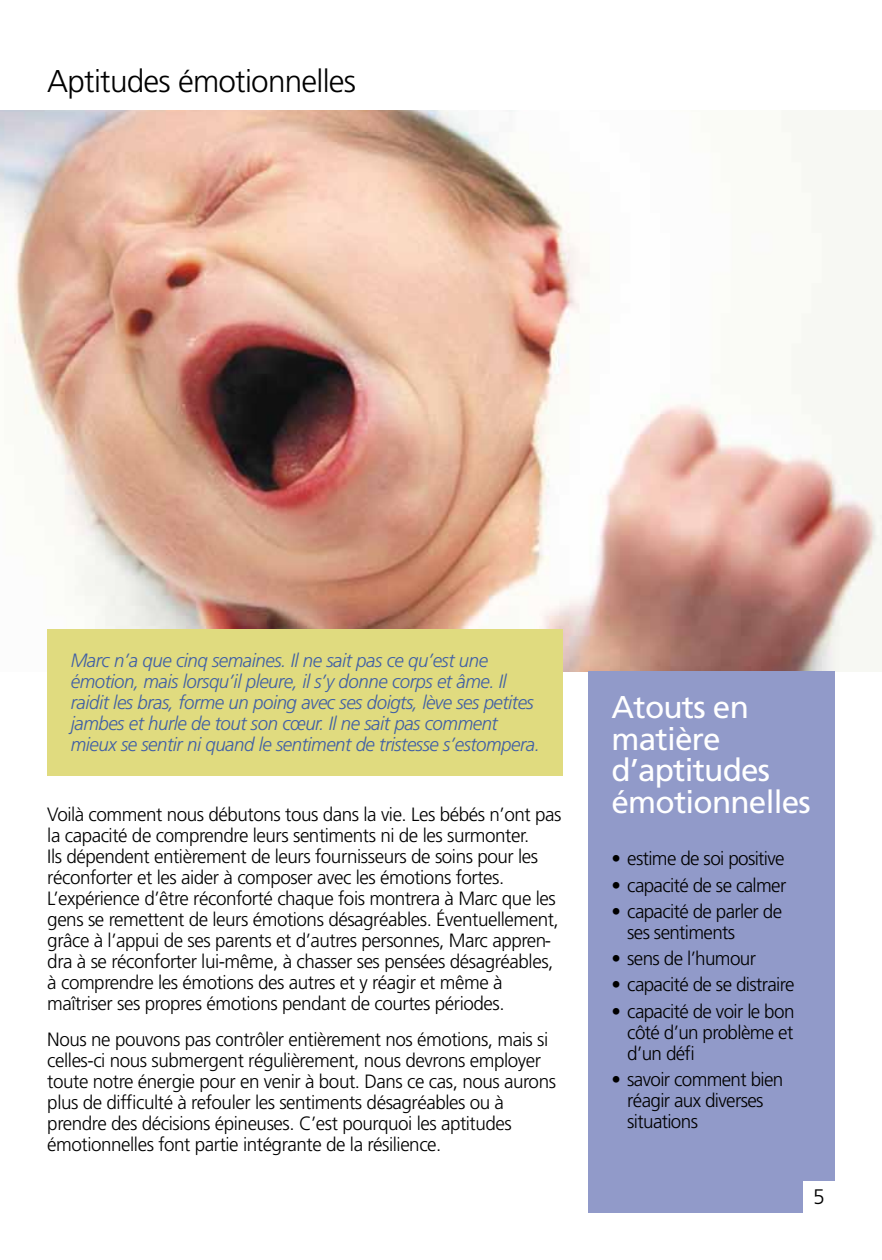
<style>
.page{position:relative;width:882px;height:1260px;background:#fff}
.page>*{position:absolute;margin:0;border:0;box-sizing:border-box;transform-origin:0 0}
.t1{font:31.5px/31.5px "Frutiger";letter-spacing:-.025em;color:#fff}
.t2{font:300 31.5px "Frutiger";letter-spacing:-.025em;color:#000}
.t3{font:300 21px "Frutiger";color:#000}
.t4{font:300 19.25px/21px "Frutiger";letter-spacing:-.025em;color:#000}
.t5{font:italic 300 19.25px/21px "Frutiger";letter-spacing:-.025em;color:#405fa5}
</style>
<div class="page">
<img style="left:0;top:110px;width:882px;height:561px">
<div style="left:588px;top:671px;width:247px;height:542px;background:#919ac9"></div>
<div style="left:803px;top:1181px;width:32px;height:32px;background:#fff"></div>
<div style="left:47px;top:629px;width:516px;height:146px;background:#e0db7f"></div>
<h1 class="t2" style="left:47px;top:63px;width:310px">Aptitudes émotionnelles</h1>
<p class="t5" style="left:71px;top:650px;width:471px">Marc n’a que cinq semaines. Il ne sait pas ce qu’est une émotion, mais lorsqu’il pleure, il s’y donne corps et âme. Il raidit les bras, forme un poing avec ses doigts, lève ses petites jambes et hurle de tout son cœur. Il ne sait pas comment mieux se sentir ni quand le sentiment de tristesse s’estompera.</p>
<p class="t4" style="left:47px;top:804px;width:516px">Voilà comment nous débutons tous dans la vie. Les bébés n’ont pas la capacité de comprendre leurs sentiments ni de les surmonter.<br>Ils dépendent entièrement de leurs fournisseurs de soins pour les réconforter et les aider à composer avec les émotions fortes.<br>L’expérience d’être réconforté chaque fois montrera à Marc que les gens se remettent de leurs émotions désagréables. Éventuellement, grâce à l’appui de ses parents et d’autres personnes, Marc appren&shy;dra à se réconforter lui-même, à chasser ses pensées désagréables, à comprendre les émotions des autres et y réagir et même à maîtriser ses propres émotions pendant de courtes périodes.</p>
<p class="t4" style="left:47px;top:1029px;width:510px">Nous ne pouvons pas contrôler entièrement nos émotions, mais si celles-ci nous submergent régulièrement, nous devrons employer toute notre énergie pour en venir à bout. Dans ce cas, nous aurons plus de difficulté à refouler les sentiments désagréables ou à prendre des décisions épineuses. C’est pourquoi les aptitudes émotionnelles font partie intégrante de la résilience.</p>
<h1 class="t1" style="left:612px;top:692px;width:201px">Atouts en matière d’aptitudes émotionnelles</h1>
<p class="t4" style="left:612px;top:849px;width:175px">• estime de soi positive</p>
<p class="t4" style="left:612px;top:875px;width:176px">• capacité de se calmer</p>
<p class="t4" style="left:627px;top:901px;width:156px;text-indent:-16px">• capacité de parler de ses sentiments</p>
<p class="t4" style="left:612px;top:948px;width:146px">• sens de l’humour</p>
<p class="t4" style="left:612px;top:975px;width:185px">• capacité de se distraire</p>
<p class="t4" style="left:627px;top:1001px;width:169px;text-align:justify;text-indent:-16px">• capacité de voir le bon côté d’un problème et d’un défi</p>
<p class="t4" style="left:627px;top:1069px;width:158px;text-indent:-16px">• savoir comment bien réagir aux diverses situations</p>
<p class="t3" style="left:813px;top:1185px;width:13px">5</p>
</div>
